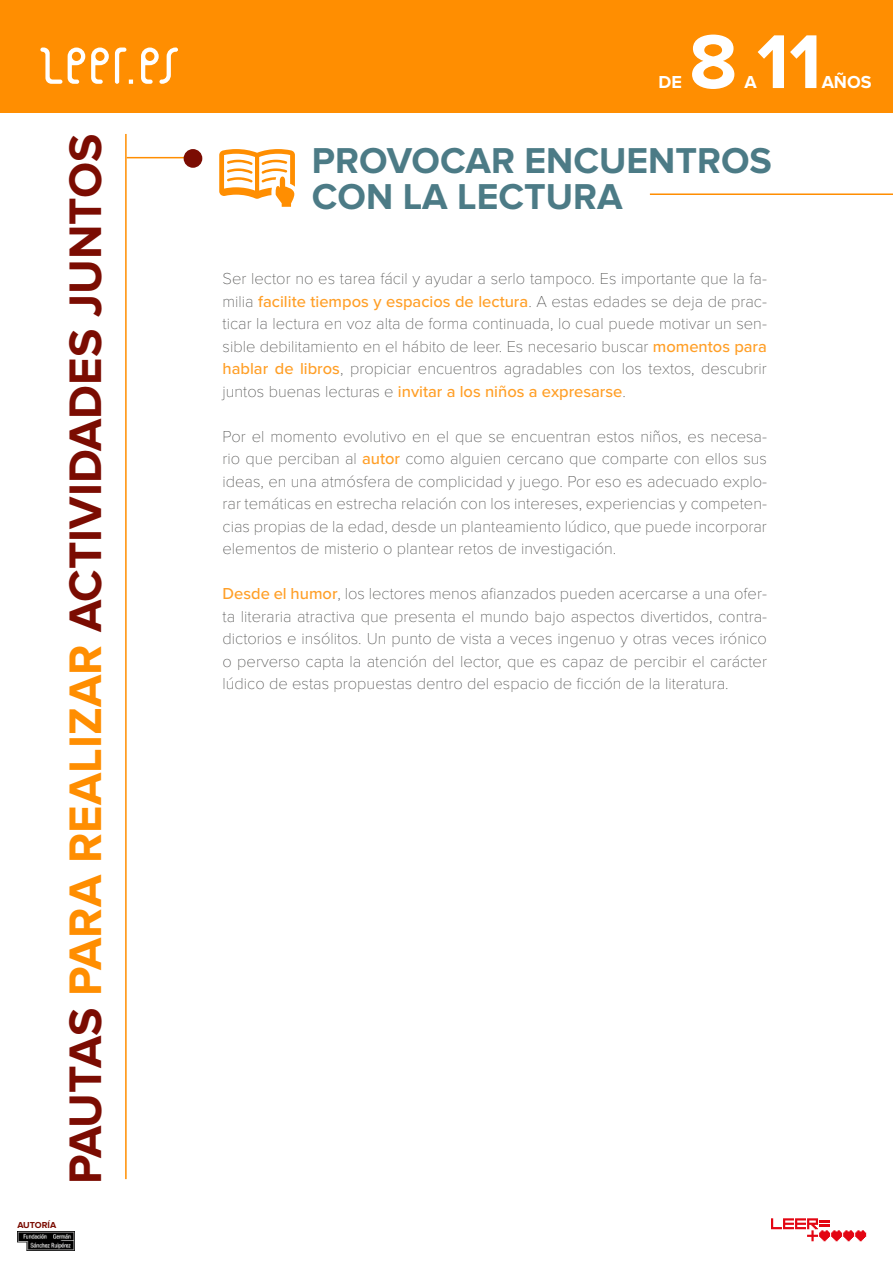
<style>
.page{position:relative;width:893px;height:1263px;background:#fff}
.page>*{position:absolute;margin:0;border:0;box-sizing:border-box;transform-origin:0 0}
.t1{font:700 78.9px "Proxima Nova";color:#fff}
.t2{font:700 47.25px "Proxima Nova";color:#7b0c02}
.t3{font:700 37.35px/36px "Proxima Nova";color:#4c7b86}
.t4{font:700 18px "Proxima Nova";color:#fff}
.t5{font:100 16.5px/22.5px "Proxima Nova T";color:#4a4a49;text-align:justify}
.t6{font:500 16.5px "Proxima Nova";color:#ff9f27}
.t7{font:700 9px "Proxima Nova";color:#7b0c02}
.s1{color:#ff8e01}
.s2{font-family:"Proxima Nova T";font-weight:100;color:#4a4a49}
.s3{font-family:"Proxima Nova";font-weight:500;color:#ff9f27}
</style>
<div class="page">
<div style="left:0;top:0;width:893px;height:113px;background:#ff8e01"></div>
<svg style="left:40px;top:48px;width:138px;height:36px"></svg>
<img style="left:17px;top:1231px;width:58px;height:20px">
<svg style="left:771px;top:1218px;width:95px;height:23px"></svg>
<hr style="left:125px;top:134px;width:2px;height:1045px;background:#ff8e01">
<hr style="left:127px;top:157px;width:71px;height:1px;background:#ff8e01">
<div style="left:184px;top:149px;width:18px;height:19px;background:#7b0c02;border-radius:50%"></div>
<svg style="left:219px;top:149px;width:76px;height:58px"></svg>
<hr style="left:650px;top:193px;width:243px;height:2px;background:#ff8e01">
<h2 class="t2" style="left:58px;top:1184px;width:1052px;rotate:-90deg">PAUTAS <span class="s1">PARA REALIZAR</span> ACTIVIDADES JUNTOS</h2>
<p class="t7" style="left:17px;top:1220px;width:40px">AUTORÍA</p>
<p class="t4" style="left:659px;top:72px;width:25px">DE</p>
<h1 class="t1" style="left:689px;top:16px;width:134px">8 11</h1>
<p class="t4" style="left:744px;top:72px;width:14px">A</p>
<p class="t4" style="left:822px;top:72px;width:52px">AÑOS</p>
<h3 class="t3" style="left:312px;top:144px;width:462px">PROVOCAR ENCUENTROS<br>CON LA LECTURA</h3>
<p class="t5" style="left:223px;top:268px;width:546px">Ser lector no es tarea fácil y ayudar a serlo tampoco. Es importante que la fa-</p>
<p class="t6" style="left:223px;top:292px;width:546px"><span class="s2">milia</span> facilite tiempos y espacios de lectura<span class="s2">. A estas edades se deja de prac-</span></p>
<p class="t5" style="left:223px;top:313px;width:546px">ticar la lectura en voz alta de forma continuada, lo cual puede motivar un sen&shy;sible debilitamiento en el hábito de leer. Es necesario buscar <span class="s3">momentos para hablar de libros</span>, propiciar encuentros agradables con los textos, descubrir</p>
<p class="t6" style="left:223px;top:382px;width:405px"><span class="s2">juntos buenas lecturas e</span> invitar a los niños a expresarse<span class="s2">.</span></p>
<p class="t5" style="left:223px;top:425px;width:546px">Por el momento evolutivo en el que se encuentran estos niños, es necesa&shy;rio que perciban al <span class="s3">autor</span> como alguien cercano que comparte con ellos sus ideas, en una atmósfera de complicidad y juego. Por eso es adecuado explo&shy;rar temáticas en estrecha relación con los intereses, experiencias y competen&shy;cias propias de la edad, desde un planteamiento lúdico, que puede incorporar elementos de misterio o plantear retos de investigación.</p>
<p class="t5" style="left:223px;top:583px;width:546px"><span class="s3">Desde el humor</span>, los lectores menos afianzados pueden acercarse a una ofer&shy;ta literaria atractiva que presenta el mundo bajo aspectos divertidos, contra&shy;dictorios e insólitos. Un punto de vista a veces ingenuo y otras veces irónico o perverso capta la atención del lector, que es capaz de percibir el carácter lúdico de estas propuestas dentro del espacio de ficción de la literatura.</p>
</div>
